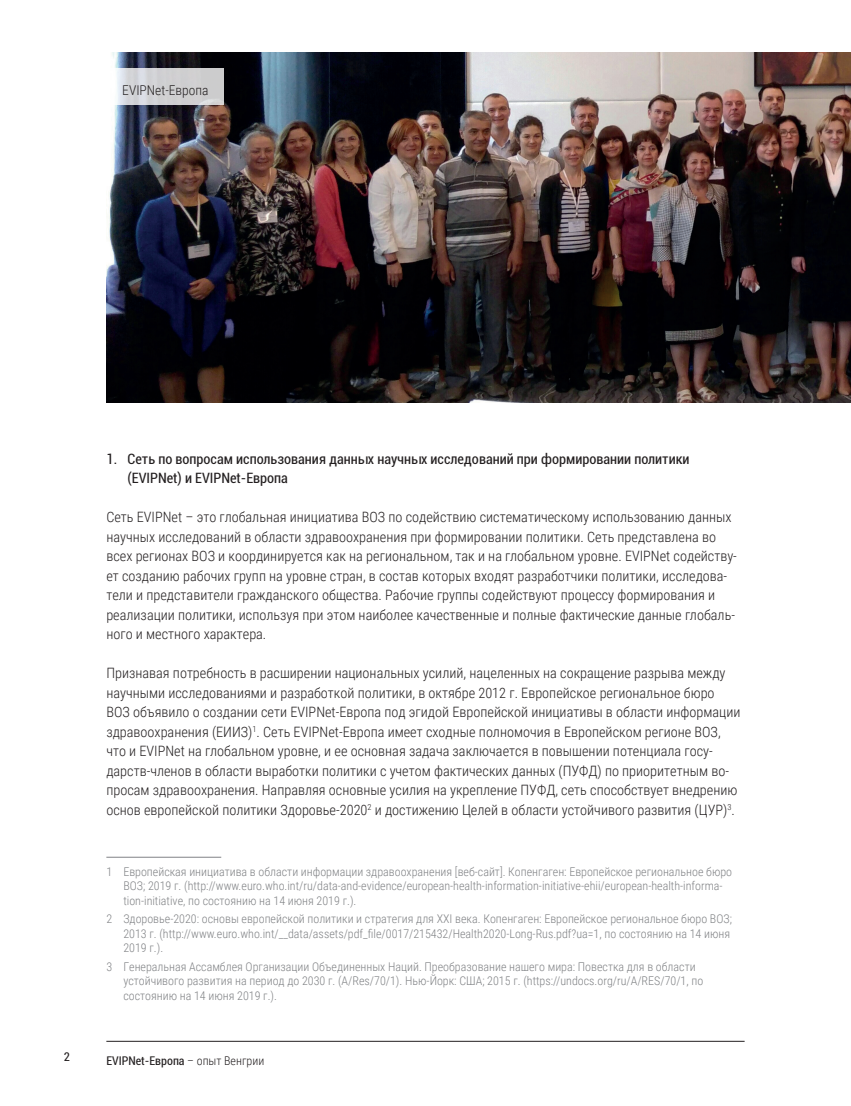
<style>
.page{position:relative;width:851px;height:1106px;background:#fff}
.page>*{position:absolute;margin:0;border:0;box-sizing:border-box;transform-origin:0 0}
.Body{font:300 14.25px/19.5px "Roboto Condensed";color:#231f20}
.t1{font:condensed 14.25px/19.5px "Roboto";color:#231f20}
.Photo_caption{font:300 13.5px "Roboto Condensed";color:#231f20}
.t2{font:300 12px/14.4px "Roboto Condensed";color:#808285}
.t3{font:condensed 12px "Roboto";color:#231f20}
.s1{font-family:"Roboto Condensed";font-weight:300;font-stretch:normal}
</style>
<div class="page">
<hr style="left:106px;top:856px;width:115px;height:1px;background:#808285">
<img style="left:106px;top:53px;width:744px;height:349px">
<svg style="left:106px;top:68px;width:117px;height:37px;background:#d6d6d9"></svg>
<hr style="left:106px;top:1041px;width:638px;height:1px;background:#231f20">
<p class="Photo_caption" style="left:122px;top:81px;width:88px">EVIPNet-Европа</p>
<p class="t1" style="left:128px;top:448px;width:563px;text-indent:-21px">1. Сеть по вопросам использования данных научных исследований при формировании политики (EVIPNet) и EVIPNet-Европа</p>
<p class="Body" style="left:106px;top:507px;width:632px">Сеть EVIPNet – это глобальная инициатива ВОЗ по содействию систематическому использованию данных научных исследований в области здравоохранения при формировании политики. Сеть представлена во всех регионах ВОЗ и координируется как на региональном, так и на глобальном уровне. EVIPNet содейству&shy;ет созданию рабочих групп на уровне стран, в состав которых входят разработчики политики, исследова&shy;тели и представители гражданского общества. Рабочие группы содействуют процессу формирования и реализации политики, используя при этом наиболее качественные и полные фактические данные глобаль&shy;ного и местного характера.</p>
<p class="Body" style="left:106px;top:663px;width:635px">Признавая потребность в расширении национальных усилий, нацеленных на сокращение разрыва между научными исследованиями и разработкой политики, в октябре 2012 г. Европейское региональное бюро ВОЗ объявило о создании сети EVIPNet-Европа под эгидой Европейской инициативы в области информации здравоохранения (ЕИИЗ)<sup>1</sup>. Сеть EVIPNet-Европа имеет сходные полномочия в Европейском регионе ВОЗ, что и EVIPNet на глобальном уровне, и ее основная задача заключается в повышении потенциала госу&shy;дарств-членов в области выработки политики с учетом фактических данных (ПУФД) по приоритетным во&shy;просам здравоохранения. Направляя основные усилия на укрепление ПУФД, сеть способствует внедрению основ европейской политики Здоровье-2020<sup>2</sup> и достижению Целей в области устойчивого развития (ЦУР)<sup>3</sup>.</p>
<p class="t2" style="left:123px;top:864px;width:610px;text-indent:-17px">1 Европейская инициатива в области информации здравоохранения [веб-сайт]. Копенгаген: Европейское региональное бюро<br>ВОЗ; 2019 г. (http://www.euro.who.int/ru/data-and-evidence/european-health-information-initiative-ehii/european-health-informa&shy;tion-initiative, по состоянию на 14 июня 2019 г.).</p>
<p class="t2" style="left:123px;top:911px;width:610px;text-indent:-17px">2 Здоровье-2020: основы европейской политики и стратегия для XXI века. Копенгаген: Европейское региональное бюро ВОЗ;<br>2013 г. (http://www.euro.who.int/__data/assets/pdf_file/0017/215432/Health2020-Long-Rus.pdf?ua=1, по состоянию на 14 июня<br>2019 г.).</p>
<p class="t2" style="left:123px;top:959px;width:581px;text-indent:-17px">3 Генеральная Ассамблея Организации Объединенных Наций. Преобразование нашего мира: Повестка для в области устойчивого развития на период до 2030 г. (A/Res/70/1). Нью-Йорк: США; 2015 г. (https://undocs.org/ru/A/RES/70/1, по состоянию на 14 июня 2019 г.).</p>
<p class="t3" style="left:64px;top:1048px;width:8px">2</p>
<p class="t3" style="left:106px;top:1052px;width:159px">EVIPNet-Европа <span class="s1">– опыт Венгрии</span></p>
</div>
